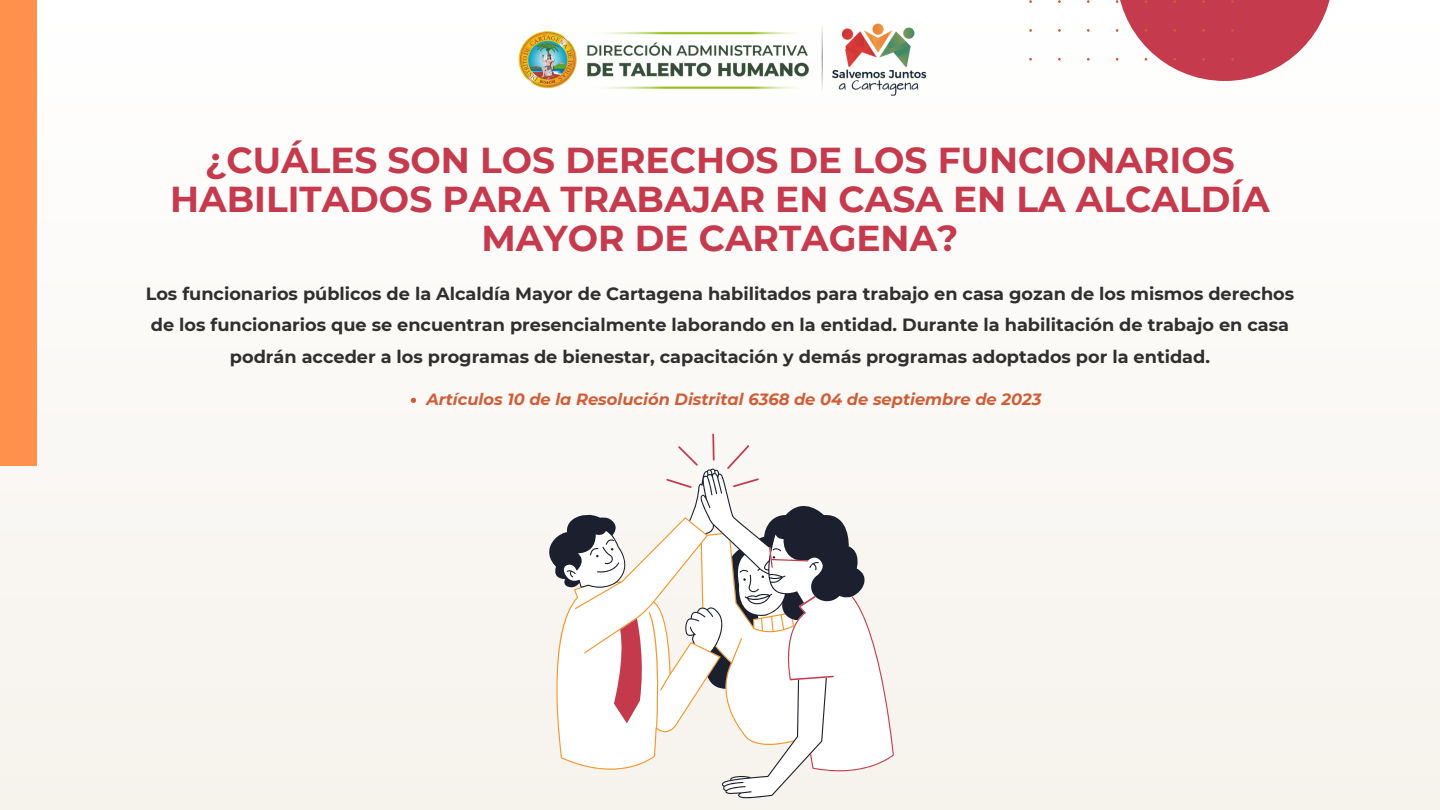
<style>
.page{position:relative;width:1440px;height:810px;background:#fbf9f6}
.page>*{position:absolute;margin:0;border:0;box-sizing:border-box;transform-origin:0 0}
.t1{font:700 36px/39px "Montserrat";color:#c53a4c;text-align:center}
.t2{font:700 17.7px/31.5px "Montserrat";color:#302f2f;text-align:center}
.t3{font:italic 700 16.3px "Montserrat";color:#d15d37}
</style>
<div class="page">
<svg style="left:1118px;top:0;width:212px;height:81px;fill:#c53a4c"></svg>
<div style="left:0;top:0;width:37px;height:466px;background:#ff914d"></div>
<img style="left:518px;top:23px;width:409px;height:73px">
<svg style="left:411px;top:398px;width:5px;height:5px"></svg>
<svg style="left:549px;top:514px;width:245px;height:284px"></svg>
<svg style="left:614px;top:434px;width:280px;height:339px"></svg>
<p class="t1" style="left:170px;top:140px;width:1101px">¿CUÁLES SON LOS DERECHOS DE LOS FUNCIONARIOS<br>HABILITADOS PARA TRABAJAR EN CASA EN LA ALCALDÍA<br>MAYOR DE CARTAGENA?</p>
<p class="t2" style="left:146px;top:278px;width:1150px">Los funcionarios públicos de la Alcaldía Mayor de Cartagena habilitados para trabajo en casa gozan de los mismos derechos de los funcionarios que se encuentran presencialmente laborando en la entidad. Durante la habilitación de trabajo en casa podrán acceder a los programas de bienestar, capacitación y demás programas adoptados por la entidad.</p>
<p class="t3" style="left:426px;top:389px;width:616px">Artículos 10 de la Resolución Distrital 6368 de 04 de septiembre de 2023</p>
</div>
